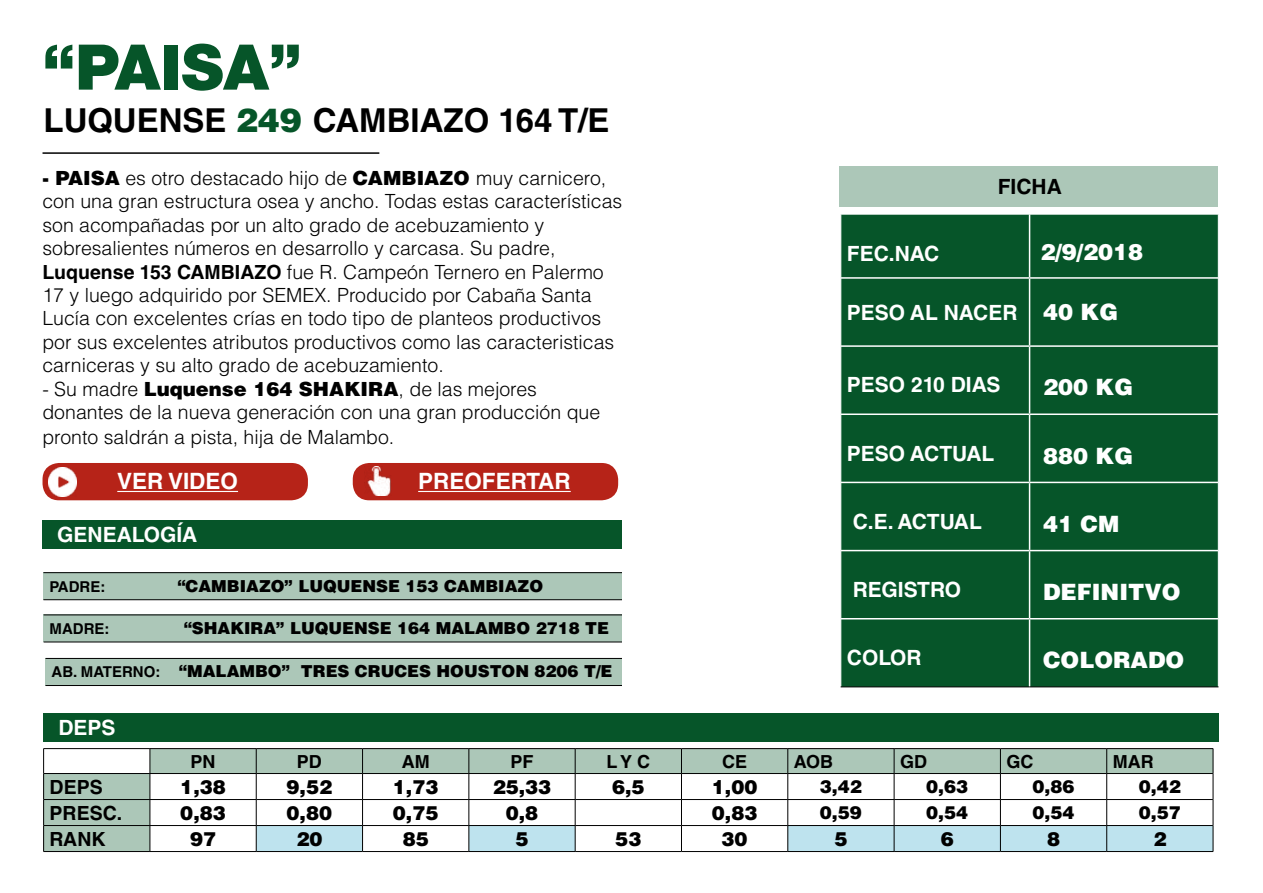
<style>
.page{position:relative;width:1263px;height:893px;background:#fff}
.page>*{position:absolute;margin:0;border:0;box-sizing:border-box;transform-origin:0 0}
.t1{font:900 63px "Helvetica Neue LT Com";color:#065529}
.t2{font:700 33px "Helvetica LT Std";color:#000}
.t3{font:900 22.5px "Helvetica LT Std";color:#fff}
.t4{font:700 22.5px "Helvetica LT Std";color:#fff}
.t5{font:700 21px "Helvetica LT Std";color:#fff}
.t6{font:700 21px "Helvetica LT Std";color:#000}
.t7{font:300 19.5px/23.4px "Helvetica LT Std";color:#000}
.t8{font:900 19.5px "Helvetica LT Std";color:#000}
.t9{font:700 19.5px "Helvetica LT Std";color:#000}
.t10{font:900 18px "Helvetica LT Std";color:#000}
.t11{font:700 18px "Helvetica LT Std";color:#000}
.t12{font:900 16.5px "Helvetica LT Std";color:#000}
.t13{font:700 15px "Helvetica LT Std";color:#000}
.s1{font-weight:900;color:#065529}
.s2{font-weight:900}
.s3{font-weight:700}
.s4{font-weight:700;font-size:15px}
.s5{font-weight:900;font-size:22.5px}
</style>
<div class="page">
<div style="left:46px;top:658px;width:1175px;height:27px;background:#acc7b8"></div>
<hr style="left:46px;top:658px;width:1175px;height:1px;background:#000">
<hr style="left:46px;top:685px;width:1175px;height:1px;background:#000">
<hr style="left:43px;top:152px;width:336px;height:2px;background:#000">
<div style="left:43px;top:713px;width:1176px;height:29px;background:#065529"></div>
<svg style="left:44px;top:749px;width:212px;height:102px;fill:#acc7b8"></svg>
<hr style="left:43px;top:748px;width:107px;height:1px;background:#000">
<hr style="left:150px;top:748px;width:106px;height:1px;background:#000">
<hr style="left:256px;top:748px;width:107px;height:1px;background:#000">
<hr style="left:363px;top:748px;width:106px;height:1px;background:#000">
<hr style="left:469px;top:748px;width:106px;height:1px;background:#000">
<hr style="left:575px;top:748px;width:106px;height:1px;background:#000">
<hr style="left:681px;top:748px;width:107px;height:1px;background:#000">
<hr style="left:788px;top:748px;width:106px;height:1px;background:#000">
<hr style="left:894px;top:748px;width:106px;height:1px;background:#000">
<hr style="left:1000px;top:748px;width:107px;height:1px;background:#000">
<hr style="left:1107px;top:748px;width:106px;height:1px;background:#000">
<svg style="left:43px;top:749px;width:1px;height:102px"></svg>
<hr style="left:43px;top:851px;width:107px;height:1px;background:#000">
<hr style="left:150px;top:851px;width:106px;height:1px;background:#000">
<hr style="left:256px;top:851px;width:107px;height:1px;background:#000">
<hr style="left:363px;top:851px;width:106px;height:1px;background:#000">
<hr style="left:469px;top:851px;width:106px;height:1px;background:#000">
<hr style="left:575px;top:851px;width:106px;height:1px;background:#000">
<hr style="left:681px;top:851px;width:107px;height:1px;background:#000">
<hr style="left:788px;top:851px;width:106px;height:1px;background:#000">
<hr style="left:894px;top:851px;width:106px;height:1px;background:#000">
<hr style="left:1000px;top:851px;width:107px;height:1px;background:#000">
<hr style="left:1107px;top:851px;width:106px;height:1px;background:#000">
<hr style="left:44px;top:773px;width:106px;height:1px;background:#000">
<hr style="left:150px;top:773px;width:106px;height:1px;background:#000">
<hr style="left:44px;top:799px;width:106px;height:1px;background:#000">
<hr style="left:150px;top:799px;width:106px;height:1px;background:#000">
<hr style="left:44px;top:825px;width:106px;height:1px;background:#000">
<hr style="left:150px;top:825px;width:106px;height:1px;background:#000">
<svg style="left:150px;top:749px;width:1px;height:102px"></svg>
<svg style="left:256px;top:749px;width:958px;height:102px"></svg>
<div style="left:42px;top:520px;width:590px;height:29px;background:#065529"></div>
<div style="left:43px;top:463px;width:265px;height:37px;background:#b62318;border-radius:16px"></div>
<div style="left:353px;top:463px;width:265px;height:37px;background:#b62318;border-radius:16px"></div>
<img style="left:48px;top:468px;width:29px;height:28px">
<hr style="left:117px;top:491px;width:121px;height:1px;background:#fff">
<img style="left:367px;top:467px;width:24px;height:28px">
<hr style="left:418px;top:491px;width:153px;height:1px;background:#fff">
<div style="left:43px;top:573px;width:1176px;height:27px;background:#acc7b8"></div>
<hr style="left:43px;top:572px;width:1176px;height:1px;background:#000">
<hr style="left:43px;top:599px;width:1176px;height:1px;background:#000">
<div style="left:44px;top:615px;width:1175px;height:27px;background:#acc7b8"></div>
<hr style="left:44px;top:615px;width:1175px;height:1px;background:#000">
<hr style="left:44px;top:642px;width:1175px;height:1px;background:#000">
<div style="left:623px;top:474px;width:640px;height:227px;background:#fff"></div>
<div style="left:839px;top:166px;width:379px;height:40px;background:#acc7b8"></div>
<div style="left:841px;top:215px;width:377px;height:472px;background:#065529"></div>
<hr style="left:1029px;top:214px;width:1px;height:63px;background:#fff">
<hr style="left:841px;top:277px;width:188px;height:2px;background:#fff">
<hr style="left:1029px;top:277px;width:189px;height:2px;background:#fff">
<hr style="left:1029px;top:279px;width:1px;height:66px;background:#fff">
<hr style="left:841px;top:345px;width:188px;height:2px;background:#fff">
<hr style="left:1029px;top:345px;width:189px;height:2px;background:#fff">
<hr style="left:1029px;top:347px;width:1px;height:66px;background:#fff">
<hr style="left:841px;top:413px;width:188px;height:2px;background:#fff">
<hr style="left:1029px;top:413px;width:189px;height:2px;background:#fff">
<hr style="left:1029px;top:415px;width:1px;height:67px;background:#fff">
<hr style="left:841px;top:482px;width:188px;height:1px;background:#fff">
<hr style="left:1029px;top:482px;width:189px;height:1px;background:#fff">
<hr style="left:1029px;top:483px;width:1px;height:67px;background:#fff">
<hr style="left:841px;top:550px;width:188px;height:1px;background:#fff">
<hr style="left:1029px;top:550px;width:189px;height:1px;background:#fff">
<hr style="left:1029px;top:551px;width:1px;height:67px;background:#fff">
<hr style="left:841px;top:618px;width:188px;height:1px;background:#fff">
<hr style="left:1029px;top:618px;width:189px;height:1px;background:#fff">
<hr style="left:1029px;top:619px;width:1px;height:68px;background:#fff">
<hr style="left:841px;top:687px;width:188px;height:1px;background:#000">
<hr style="left:1029px;top:687px;width:189px;height:1px;background:#000">
<h1 class="t1" style="left:43px;top:29px;width:261px">“PAISA”</h1>
<h2 class="t2" style="left:44px;top:100px;width:567px">LUQUENSE <span class="s1">249</span> CAMBIAZO 164 T/E</h2>
<p class="t7" style="left:42px;top:166px;width:581px"><span class="s2">- PAISA</span> es otro destacado hijo de <span class="s2">CAMBIAZO</span> muy carnicero, con una gran estructura osea y ancho. Todas estas características son acompañadas por un alto grado de acebuzamiento y sobresalientes números en desarrollo y carcasa. Su padre, <span class="s3">Luquense 153 CAMBIAZO</span> fue R. Campeón Ternero en Palermo 17 y luego adquirido por SEMEX. Producido por Cabaña Santa Lucía con excelentes crías en todo tipo de planteos productivos por sus excelentes atributos productivos como las caracteristicas carniceras y su alto grado de acebuzamiento.</p>
<p class="t7" style="left:42px;top:377px;width:559px">- Su madre <span class="s2">Luquense 164 SHAKIRA</span>, de las mejores donantes de la nueva generación con una gran producción que</p>
<p class="t7" style="left:42px;top:425px;width:353px">pronto saldrán a pista, hija de Malambo.</p>
<p class="t4" style="left:117px;top:468px;width:122px">VER VIDEO</p>
<p class="t4" style="left:418px;top:468px;width:154px">PREOFERTAR</p>
<p class="t5" style="left:57px;top:522px;width:142px">GENEALOGÍA</p>
<p class="t13" style="left:49px;top:577px;width:57px">PADRE:</p>
<p class="t12" style="left:177px;top:575px;width:367px">“CAMBIAZO” LUQUENSE 153 CAMBIAZO</p>
<p class="t13" style="left:50px;top:619px;width:61px">MADRE:</p>
<p class="t12" style="left:184px;top:617px;width:427px">“SHAKIRA” LUQUENSE 164 MALAMBO 2718 TE</p>
<p class="t12" style="left:52px;top:661px;width:562px"><span class="s4">AB. MATERNO:</span> “MALAMBO” TRES CRUCES HOUSTON 8206 T/E</p>
<p class="t5" style="left:58px;top:715px;width:59px">DEPS</p>
<p class="t6" style="left:998px;top:174px;width:66px">FICHA</p>
<p class="t5" style="left:847px;top:240px;width:94px">FEC.NAC</p>
<p class="t3" style="left:1040px;top:237px;width:104px">2/9/2018</p>
<p class="t5" style="left:847px;top:299px;width:273px">PESO AL NACER <span class="s5">40 KG</span></p>
<p class="t5" style="left:847px;top:372px;width:155px">PESO 210 DIAS</p>
<p class="t3" style="left:1043px;top:373px;width:91px">200 KG</p>
<p class="t5" style="left:847px;top:440px;width:149px">PESO ACTUAL</p>
<p class="t3" style="left:1043px;top:441px;width:91px">880 KG</p>
<p class="t5" style="left:853px;top:508px;width:131px">C.E. ACTUAL</p>
<p class="t3" style="left:1043px;top:509px;width:78px">41 CM</p>
<p class="t5" style="left:853px;top:577px;width:110px">REGISTRO</p>
<p class="t3" style="left:1043px;top:577px;width:139px">DEFINITVO</p>
<p class="t5" style="left:847px;top:645px;width:76px">COLOR</p>
<p class="t3" style="left:1043px;top:645px;width:143px">COLORADO</p>
<p class="t11" style="left:191px;top:750px;width:27px">PN</p>
<p class="t11" style="left:297px;top:750px;width:27px">PD</p>
<p class="t11" style="left:402px;top:750px;width:29px">AM</p>
<p class="t11" style="left:510px;top:750px;width:25px">PF</p>
<p class="t11" style="left:606px;top:750px;width:45px">L Y C</p>
<p class="t11" style="left:722px;top:750px;width:27px">CE</p>
<p class="t11" style="left:794px;top:750px;width:41px">AOB</p>
<p class="t11" style="left:900px;top:750px;width:28px">GD</p>
<p class="t11" style="left:1006px;top:750px;width:28px">GC</p>
<p class="t11" style="left:1113px;top:750px;width:42px">MAR</p>
<p class="t9" style="left:50px;top:775px;width:55px">DEPS</p>
<p class="t8" style="left:180px;top:774px;width:47px">1,38</p>
<p class="t8" style="left:287px;top:774px;width:47px">9,52</p>
<p class="t8" style="left:393px;top:774px;width:47px">1,73</p>
<p class="t8" style="left:493px;top:774px;width:60px">25,33</p>
<p class="t8" style="left:612px;top:774px;width:34px">6,5</p>
<p class="t8" style="left:712px;top:774px;width:47px">1,00</p>
<p class="t10" style="left:820px;top:775px;width:44px">3,42</p>
<p class="t10" style="left:926px;top:775px;width:44px">0,63</p>
<p class="t10" style="left:1032px;top:775px;width:44px">0,86</p>
<p class="t10" style="left:1139px;top:775px;width:44px">0,42</p>
<p class="t9" style="left:50px;top:801px;width:74px">PRESC.</p>
<p class="t8" style="left:180px;top:800px;width:47px">0,83</p>
<p class="t8" style="left:287px;top:800px;width:47px">0,80</p>
<p class="t8" style="left:393px;top:800px;width:47px">0,75</p>
<p class="t8" style="left:506px;top:800px;width:34px">0,8</p>
<p class="t8" style="left:712px;top:800px;width:47px">0,83</p>
<p class="t10" style="left:820px;top:801px;width:44px">0,59</p>
<p class="t10" style="left:926px;top:801px;width:44px">0,54</p>
<p class="t10" style="left:1032px;top:801px;width:44px">0,54</p>
<p class="t10" style="left:1139px;top:801px;width:44px">0,57</p>
<p class="t9" style="left:50px;top:827px;width:57px">RANK</p>
<p class="t8" style="left:190px;top:826px;width:28px">97</p>
<p class="t8" style="left:296px;top:826px;width:28px">20</p>
<p class="t8" style="left:403px;top:826px;width:28px">85</p>
<p class="t8" style="left:515px;top:826px;width:15px">5</p>
<p class="t8" style="left:615px;top:826px;width:28px">53</p>
<p class="t8" style="left:722px;top:826px;width:28px">30</p>
<p class="t8" style="left:834px;top:826px;width:15px">5</p>
<p class="t8" style="left:941px;top:826px;width:15px">6</p>
<p class="t8" style="left:1047px;top:826px;width:15px">8</p>
<p class="t8" style="left:1153px;top:826px;width:15px">2</p>
</div>
